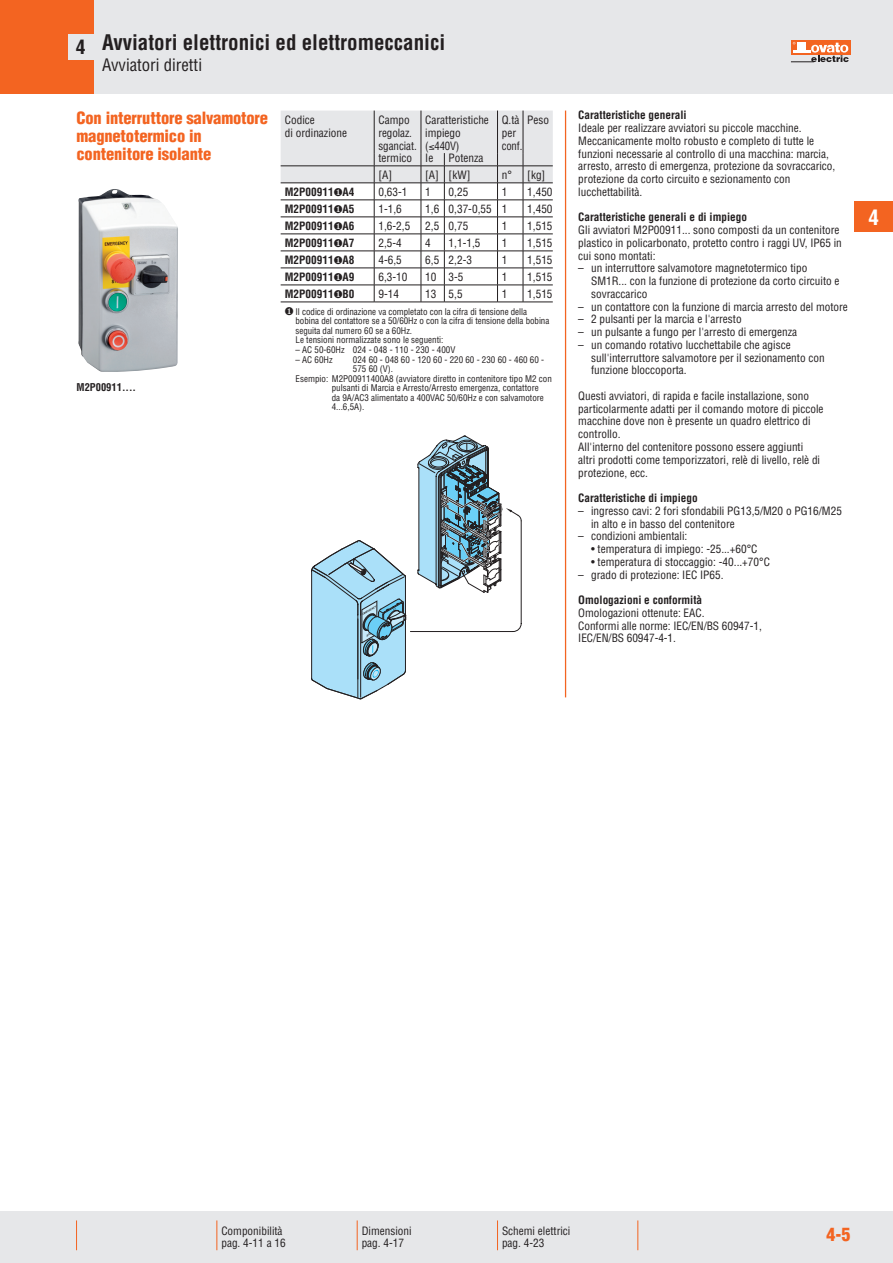
<style>
.page{position:relative;width:893px;height:1263px;background:#fff}
.page>*{position:absolute;margin:0;border:0;box-sizing:border-box;transform-origin:0 0}
.t1{font:700 condensed 21px "Helvetica";color:#231f20}
.t2{font:700 condensed 21px "Helvetica";color:#fff}
.t3{font:700 condensed 19.5px "Helvetica";color:#231f20}
.t4{font:900 condensed 18px "Helvetica";color:#f36421}
.t5{font:condensed 16.8px "Helvetica";color:#231f20}
.t6{font:900 condensed 16.5px/18px "Helvetica";letter-spacing:-.01em;color:#f36421}
.t7{font:condensed 11.25px/12.8px "Helvetica";color:#231f20}
.t8{font:700 condensed 11.25px "Helvetica";color:#231f20}
.t9{font:700 condensed 10.5px "Helvetica";color:#231f20}
.t10{font:condensed 9px/9.6px "Helvetica";color:#231f20}
</style>
<div class="page">
<div style="left:855px;top:202px;width:38px;height:30px;background:#f36421"></div>
<div style="left:0;top:0;width:893px;height:94px;background:#e6e7e9"></div>
<div style="left:0;top:1212px;width:893px;height:51px;background:#e6e7e9"></div>
<div style="left:791px;top:40px;width:59px;height:15px;background:#f36421"></div>
<svg style="left:791px;top:42px;width:58px;height:21px"></svg>
<hr style="left:76px;top:1220px;width:1px;height:30px;background:#f36421">
<hr style="left:216px;top:1220px;width:1px;height:30px;background:#f36421">
<hr style="left:357px;top:1220px;width:1px;height:30px;background:#f36421">
<hr style="left:497px;top:1220px;width:1px;height:30px;background:#f36421">
<hr style="left:637px;top:1220px;width:1px;height:30px;background:#f36421">
<div style="left:0;top:0;width:94px;height:94px;background:#f36421"></div>
<div style="left:68px;top:34px;width:28px;height:26px;background:#e6e7e9"></div>
<hr style="left:565px;top:111px;width:1px;height:586px;background:#f36421">
<img style="left:78px;top:189px;width:100px;height:183px">
<svg style="left:311px;top:435px;width:210px;height:264px"></svg>
<svg style="left:281px;top:111px;width:272px;height:192px"></svg>
<hr style="left:523px;top:302px;width:30px;height:1px;background:#231f20">
<h2 class="t3" style="left:76px;top:35px;width:11px">4</h2>
<h1 class="t1" style="left:102px;top:30px;width:345px">Avviatori elettronici ed elettromeccanici</h1>
<h3 class="t5" style="left:102px;top:55px;width:101px">Avviatori diretti</h3>
<h3 class="t6" style="left:77px;top:109px;width:193px">Con interruttore salvamotore magnetotermico in contenitore isolante</h3>
<p class="t8" style="left:578px;top:108px;width:110px">Caratteristiche generali</p>
<p class="t7" style="left:285px;top:113px;width:64px">Codice<br>di ordinazione</p>
<p class="t7" style="left:378px;top:113px;width:40px">Campo regolaz. sganciat. termico</p>
<p class="t7" style="left:425px;top:113px;width:65px">Caratteristiche impiego (≤440V)</p>
<p class="t7" style="left:502px;top:113px;width:22px">Q.tà per conf.</p>
<p class="t7" style="left:527px;top:113px;width:23px">Peso</p>
<p class="t7" style="left:578px;top:121px;width:259px">Ideale per realizzare avviatori su piccole macchine.<br>Meccanicamente molto robusto e completo di tutte le funzioni necessarie al controllo di una macchina: marcia, arresto, arresto di emergenza, protezione da sovraccarico, protezione da corto circuito e sezionamento con lucchettabilità.</p>
<p class="t8" style="left:578px;top:210px;width:170px">Caratteristiche generali e di impiego</p>
<p class="t7" style="left:578px;top:223px;width:265px">Gli avviatori M2P00911... sono composti da un contenitore plastico in policarbonato, protetto contro i raggi UV, IP65 in cui sono montati:</p>
<p class="t7" style="left:591px;top:262px;width:250px;text-indent:-13px">– un interruttore salvamotore magnetotermico tipo<br>SM1R... con la funzione di protezione da corto circuito e sovraccarico</p>
<p class="t7" style="left:578px;top:300px;width:271px">– un contattore con la funzione di marcia arresto del motore</p>
<p class="t7" style="left:578px;top:313px;width:165px">– 2 pulsanti per la marcia e l'arresto</p>
<p class="t7" style="left:578px;top:325px;width:220px">– un pulsante a fungo per l'arresto di emergenza</p>
<p class="t7" style="left:591px;top:338px;width:235px;text-indent:-13px">– un comando rotativo lucchettabile che agisce sull'interruttore salvamotore per il sezionamento con funzione bloccoporta.</p>
<p class="t7" style="left:578px;top:389px;width:247px">Questi avviatori, di rapida e facile installazione, sono particolarmente adatti per il comando motore di piccole macchine dove non è presente un quadro elettrico di controllo.<br>All'interno del contenitore possono essere aggiunti<br>altri prodotti come temporizzatori, relè di livello, relè di protezione, ecc.</p>
<p class="t8" style="left:578px;top:491px;width:121px">Caratteristiche di impiego</p>
<p class="t7" style="left:591px;top:504px;width:252px;text-indent:-13px">– ingresso cavi: 2 fori sfondabili PG13,5/M20 o PG16/M25 in alto e in basso del contenitore</p>
<p class="t7" style="left:578px;top:530px;width:110px">– condizioni ambientali:</p>
<p class="t7" style="left:591px;top:542px;width:168px">• temperatura di impiego: -25...+60°C</p>
<p class="t7" style="left:591px;top:555px;width:180px">• temperatura di stoccaggio: -40...+70°C</p>
<p class="t7" style="left:578px;top:568px;width:147px">– grado di protezione: IEC IP65.</p>
<p class="t8" style="left:578px;top:593px;width:125px">Omologazioni e conformità</p>
<p class="t7" style="left:578px;top:606px;width:185px">Omologazioni ottenute: EAC.<br>Conformi alle norme: IEC/EN/BS 60947-1,<br>IEC/EN/BS 60947-4-1.</p>
<p class="t7" style="left:425px;top:152px;width:10px">Ie</p>
<p class="t7" style="left:449px;top:152px;width:36px">Potenza</p>
<p class="t7" style="left:378px;top:169px;width:15px">[A]</p>
<p class="t7" style="left:425px;top:169px;width:47px">[A] [kW]</p>
<p class="t7" style="left:502px;top:169px;width:12px">n°</p>
<p class="t7" style="left:527px;top:169px;width:20px">[kg]</p>
<p class="t8" style="left:285px;top:185px;width:71px">M2P00911❶A4</p>
<p class="t7" style="left:378px;top:186px;width:31px">0,63-1</p>
<p class="t7" style="left:425px;top:186px;width:7px">1</p>
<p class="t7" style="left:449px;top:186px;width:21px">0,25</p>
<p class="t7" style="left:502px;top:186px;width:7px">1</p>
<p class="t7" style="left:527px;top:186px;width:27px">1,450</p>
<p class="t8" style="left:285px;top:202px;width:71px">M2P00911❶A5</p>
<p class="t7" style="left:378px;top:203px;width:25px">1-1,6</p>
<p class="t7" style="left:425px;top:203px;width:84px">1,6 0,37-0,55 1</p>
<p class="t7" style="left:527px;top:203px;width:27px">1,450</p>
<p class="t8" style="left:285px;top:219px;width:71px">M2P00911❶A6</p>
<p class="t7" style="left:378px;top:220px;width:33px">1,6-2,5</p>
<p class="t7" style="left:425px;top:220px;width:45px">2,5 0,75</p>
<p class="t7" style="left:502px;top:220px;width:7px">1</p>
<p class="t7" style="left:527px;top:220px;width:27px">1,515</p>
<p class="t8" style="left:285px;top:236px;width:71px">M2P00911❶A7</p>
<p class="t7" style="left:378px;top:237px;width:25px">2,5-4</p>
<p class="t7" style="left:425px;top:237px;width:7px">4</p>
<p class="t7" style="left:449px;top:237px;width:33px">1,1-1,5</p>
<p class="t7" style="left:502px;top:237px;width:7px">1</p>
<p class="t7" style="left:527px;top:237px;width:27px">1,515</p>
<p class="t8" style="left:285px;top:253px;width:71px">M2P00911❶A8</p>
<p class="t7" style="left:378px;top:254px;width:25px">4-6,5</p>
<p class="t7" style="left:425px;top:254px;width:48px">6,5 2,2-3</p>
<p class="t7" style="left:502px;top:254px;width:7px">1</p>
<p class="t7" style="left:527px;top:254px;width:27px">1,515</p>
<p class="t8" style="left:285px;top:270px;width:71px">M2P00911❶A9</p>
<p class="t7" style="left:378px;top:271px;width:31px">6,3-10</p>
<p class="t7" style="left:425px;top:271px;width:40px">10 3-5</p>
<p class="t7" style="left:502px;top:271px;width:7px">1</p>
<p class="t7" style="left:527px;top:271px;width:27px">1,515</p>
<p class="t8" style="left:285px;top:287px;width:71px">M2P00911❶B0</p>
<p class="t7" style="left:378px;top:288px;width:22px">9-14</p>
<p class="t7" style="left:425px;top:288px;width:39px">13 5,5</p>
<p class="t7" style="left:502px;top:288px;width:7px">1</p>
<p class="t7" style="left:527px;top:288px;width:27px">1,515</p>
<p class="t10" style="left:296px;top:306px;width:255px;text-indent:-11px">❶ Il codice di ordinazione va completato con la cifra di tensione della bobina del contattore se a 50/60Hz o con la cifra di tensione della bobina seguita dal numero 60 se a 60Hz.<br>Le tensioni normalizzate sono le seguenti:</p>
<p class="t10" style="left:296px;top:345px;width:161px">– AC 50-60Hz 024 - 048 - 110 - 230 - 400V</p>
<p class="t10" style="left:296px;top:354px;width:39px">– AC 60Hz</p>
<p class="t10" style="left:353px;top:354px;width:193px">024 60 - 048 60 - 120 60 - 220 60 - 230 60 - 460 60 -</p>
<p class="t10" style="left:353px;top:364px;width:42px">575 60 (V).</p>
<p class="t10" style="left:296px;top:373px;width:258px">Esempio: M2P00911400A8 (avviatore diretto in contenitore tipo M2 con</p>
<p class="t10" style="left:332px;top:383px;width:209px">pulsanti di Marcia e Arresto/Arresto emergenza, contattore</p>
<p class="t10" style="left:332px;top:393px;width:214px">da 9A/AC3 alimentato a 400VAC 50/60Hz e con salvamotore</p>
<p class="t10" style="left:332px;top:402px;width:34px">4...6,5A).</p>
<p class="t9" style="left:77px;top:381px;width:61px">M2P00911....</p>
<h1 class="t2" style="left:869px;top:205px;width:12px">4</h1>
<p class="t7" style="left:221px;top:1224px;width:66px">Componibilità pag. 4-11 a 16</p>
<p class="t7" style="left:362px;top:1224px;width:51px">Dimensioni pag. 4-17</p>
<p class="t7" style="left:502px;top:1224px;width:70px">Schemi elettrici pag. 4-23</p>
<h3 class="t4" style="left:826px;top:1223px;width:25px">4-5</h3>
</div>
